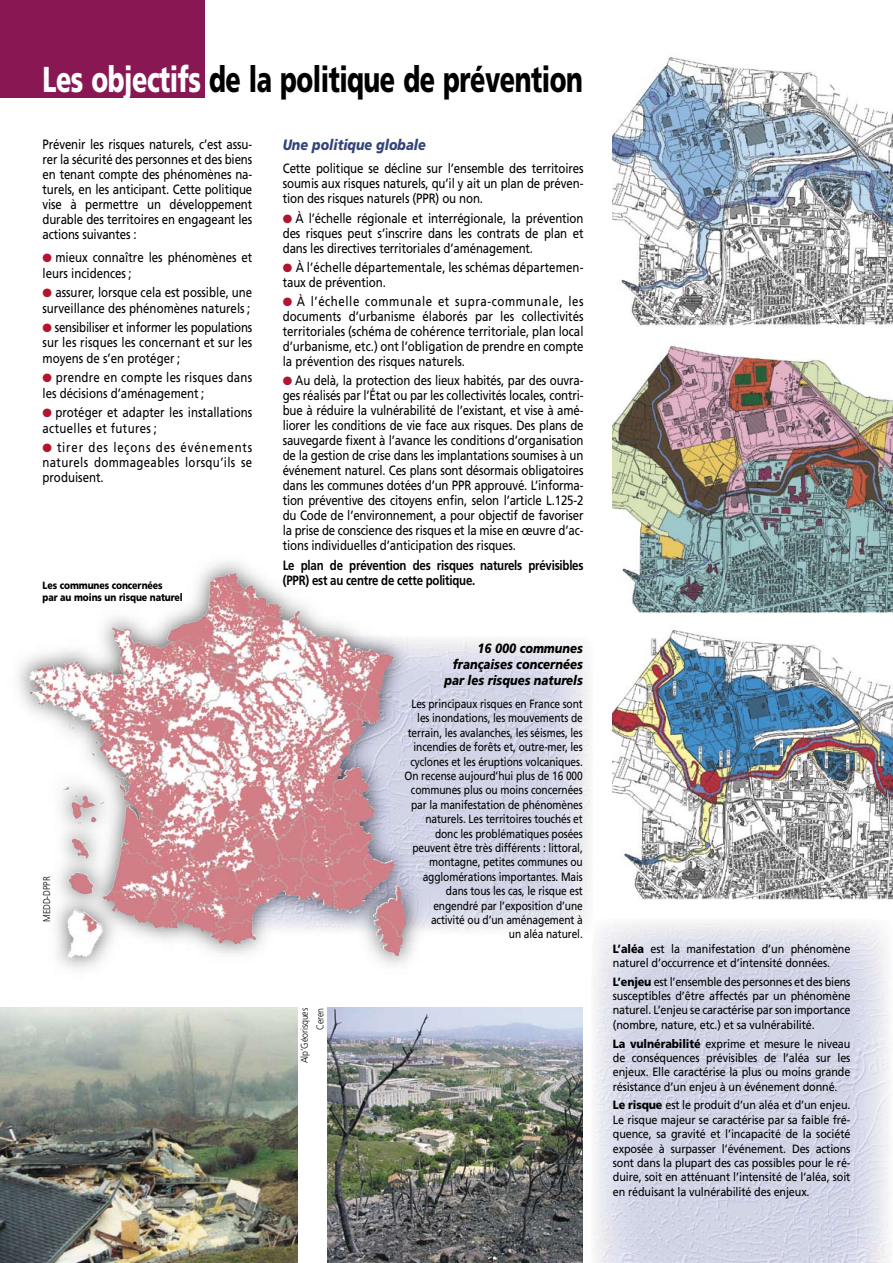
<style>
.page{position:relative;width:893px;height:1263px;background:#fff}
.page>*{position:absolute;margin:0;border:0;box-sizing:border-box;transform-origin:0 0}
.t1{font:900 36px "Frutiger";letter-spacing:-.02em;color:#000;scale:.7 1}
.t2{font:italic 900 15px "Frutiger";color:#344478;scale:.85 1}
.t3{font:13.5px/15px "Frutiger";color:#000;text-align:justify;scale:.85 1}
.t4{font:700 13.5px/15px "Frutiger";letter-spacing:-.02em;color:#000;scale:.85 1}
.t5{font:13.5px/15.8px "Frutiger";letter-spacing:.02em;color:#000;scale:.85 1}
.t6{font:italic 900 13.5px/16.2px "Frutiger";color:#000;text-align:right;scale:.85 1}
.t7{font:12px/14.4px "Frutiger";letter-spacing:-.01em;color:#000;text-align:justify;scale:.9 1}
.t8{font:12px/14.4px "Frutiger";letter-spacing:-.01em;color:#000;text-align:right;scale:.85 1}
.t9{font:900 10.5px/12.6px "Frutiger";letter-spacing:-.01em;color:#000;scale:.85 1}
.t10{font:300 9.75px/15.9px "Frutiger";letter-spacing:-.01em;color:#000;text-align:right;scale:.9 1}
.s1{color:#fff}
.s2{font-weight:900}
</style>
<div class="page">
<img style="left:428px;top:639px;width:163px;height:291px">
<img style="left:18px;top:561px;width:410px;height:408px">
<img style="left:236px;top:572px;width:98px;height:67px">
<div style="left:0;top:0;width:205px;height:98px;background:#881754"></div>
<img style="left:0;top:1008px;width:298px;height:255px">
<img style="left:328px;top:1008px;width:255px;height:255px">
<img style="left:593px;top:921px;width:298px;height:342px">
<img style="left:613px;top:630px;width:280px;height:270px">
<img style="left:613px;top:57px;width:280px;height:269px">
<img style="left:613px;top:345px;width:280px;height:268px">
<h1 class="t1" style="left:43px;top:57px;width:773px"><span class="s1">Les objectifs</span> de la politique de prévention</h1>
<p class="t3" style="left:43px;top:136px;width:248px">Prévenir les risques naturels, c’est assu&shy;rer la sécurité des personnes et des biens en tenant compte des phénomènes na&shy;turels, en les anticipant. Cette politique vise à permettre un développement durable des territoires en engageant les actions suivantes :</p>
<p class="t3" style="left:43px;top:250px;width:248px;line-height:15.8px;text-indent:13px">mieux connaître les phénomènes et leurs incidences ;</p>
<p class="t3" style="left:43px;top:285px;width:248px;line-height:15.8px;text-align:right">assurer, lorsque cela est possible, une surveillance des phénomènes naturels ;</p>
<p class="t3" style="left:43px;top:320px;width:248px;text-indent:12px">sensibiliser et informer les populations sur les risques les concernant et sur les moyens de s’en protéger ;</p>
<p class="t5" style="left:43px;top:370px;width:248px;text-indent:13px">prendre en compte les risques dans les décisions d’aménagement ;</p>
<p class="t3" style="left:43px;top:405px;width:248px;line-height:15.8px;text-indent:13px">protéger et adapter les installations actuelles et futures ;</p>
<p class="t3" style="left:43px;top:440px;width:248px;text-indent:15px">tirer des leçons des événements naturels dommageables lorsqu’ils se produisent.</p>
<p class="t9" style="left:43px;top:578px;width:167px">Les communes concernées<br>par au moins un risque naturel</p>
<p class="t10" style="left:39px;top:922px;width:52px;rotate:-90deg">MEDD-DPPR</p>
<p class="t2" style="left:283px;top:136px;width:170px">Une politique globale</p>
<p class="t3" style="left:283px;top:161px;width:355px">Cette politique se décline sur l’ensemble des territoires soumis aux risques naturels, qu’il y ait un plan de préven&shy;tion des risques naturels (PPR) ou non.</p>
<p class="t3" style="left:283px;top:210px;width:355px;text-indent:13px">À l’échelle régionale et interrégionale, la prévention des risques peut s’inscrire dans les contrats de plan et dans les directives territoriales d’aménagement.</p>
<p class="t3" style="left:283px;top:260px;width:355px;text-indent:13px">À l’échelle départementale, les schémas départemen&shy;taux de prévention.</p>
<p class="t3" style="left:283px;top:294px;width:355px;text-indent:14px">À l’échelle communale et supra-communale, les docu ments d’urbanisme élaborés par les collectivités territoriales (schéma de cohérence territoriale, plan local d’urbanisme, etc.) ont l’obligation de prendre en compte la prévention des risques naturels.</p>
<p class="t3" style="left:283px;top:373px;width:355px;text-indent:12px">Au delà, la protection des lieux habités, par des ouvra&shy;ges réalisés par l’État ou par les collectivités locales, contri&shy;bue à réduire la vulnérabilité de l’existant, et vise à amé&shy;liorer les conditions de vie face aux risques. Des plans de sauvegarde fixent à l’avance les conditions d’organisation de la gestion de crise dans les implantations soumises à un événement naturel. Ces plans sont désormais obligatoires dans les communes dotées d’un PPR approuvé. L’informa&shy;tion préventive des citoyens enfin, selon l’article L.125-2 du Code de l’environnement, a pour objectif de favoriser la prise de conscience des risques et la mise en œuvre d’ac&shy;tions individuelles d’anticipation des risques.</p>
<p class="t4" style="left:283px;top:557px;width:355px">Le plan de prévention des risques naturels prévisibles (PPR) est au centre de cette politique.</p>
<p class="t10" style="left:296px;top:1063px;width:63px;rotate:-90deg">Alp’Géorisques<br>Ceren</p>
<p class="t6" style="left:444px;top:640px;width:164px">16 000 communes françaises concernées par les risques naturels</p>
<p class="t8" style="left:405px;top:696px;width:211px">Les principaux risques en France sont les inondations, les mouvements de terrain, les avalanches, les séismes, les incendies de forêts et, outre-mer, les cyclones et les éruptions volcaniques.<br>On recense aujourd’hui plus de 16 000 communes plus ou moins concernées par la manifestation de phénomènes naturels. Les territoires touchés et donc les problématiques posées peuvent être très différents : littoral, montagne, petites communes ou agglomérations importantes. Mais dans tous les cas, le risque est engendré par l’exposition d’une activité ou d’un aménagement à<br>un aléa naturel.</p>
<p class="t7" style="left:613px;top:941px;width:265px"><span class="s2">L’aléa</span> est la manifestation d’un phénomène naturel d’occurrence et d’intensité données.</p>
<p class="t7" style="left:613px;top:974px;width:265px"><span class="s2">L’enjeu</span> est l’ensemble des personnes et des biens susceptibles d’être affectés par un phénomène naturel. L’enjeu se caractérise par son importance (nombre, nature, etc.) et sa vulnérabilité.</p>
<p class="t7" style="left:613px;top:1036px;width:265px"><span class="s2">La vulnérabilité</span> exprime et mesure le niveau de conséquences prévisibles de l’aléa sur les enjeux. Elle caractérise la plus ou moins grande résistance d’un enjeu à un événement donné.</p>
<p class="t7" style="left:613px;top:1098px;width:266px"><span class="s2">Le risque</span> est le produit d’un aléa et d’un enjeu.<br>Le risque majeur se caractérise par sa faible fré&shy;quence, sa gravité et l’incapacité de la société exposée à surpasser l’événement. Des actions sont dans la plupart des cas possibles pour le ré&shy;duire, soit en atténuant l’intensité de l’aléa, soit en réduisant la vulnérabilité des enjeux.</p>
</div>
